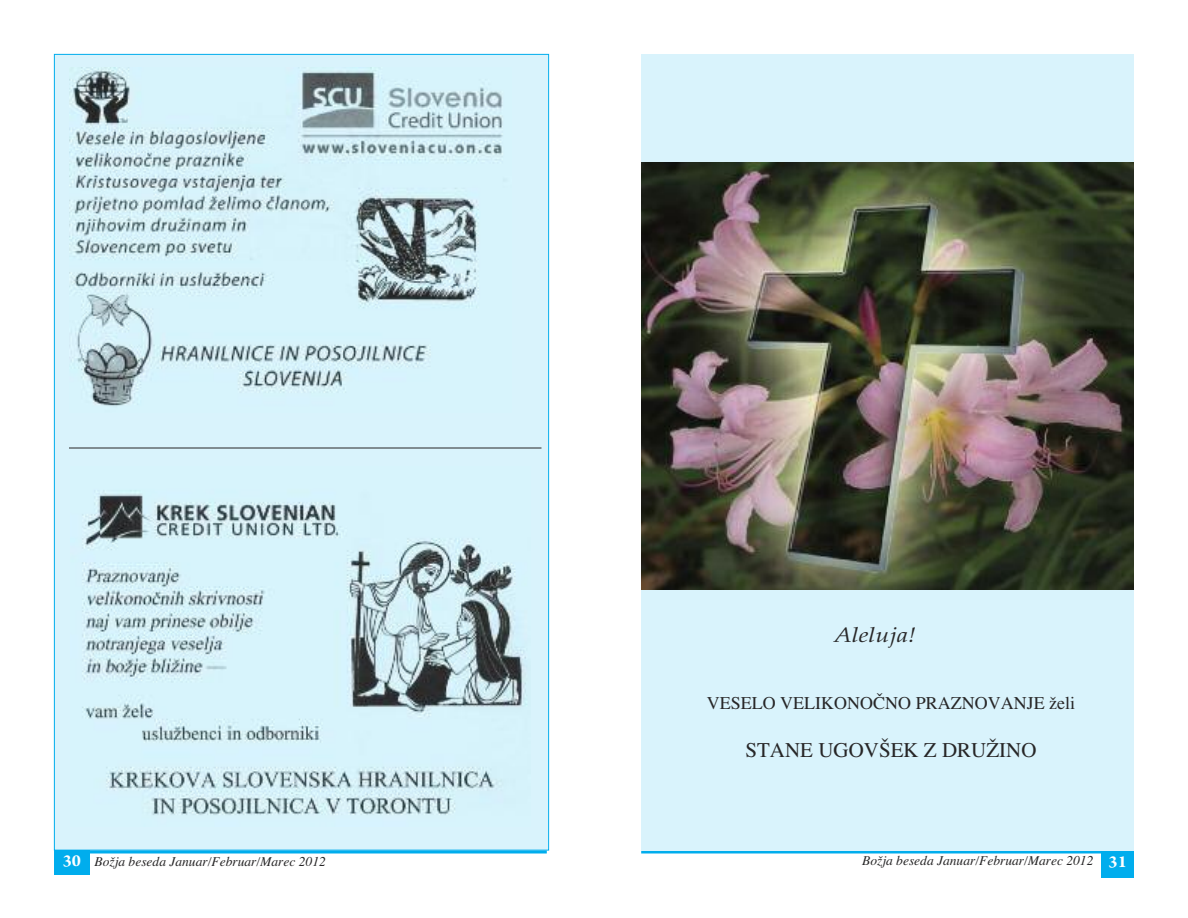
<style>
.page{position:relative;width:1188px;height:918px;background:#fff}
.page>*{position:absolute;margin:0;border:0;box-sizing:border-box;transform-origin:0 0}
.t1{font:21px "Times";color:#272627}
.t2{font:italic 21px "Palatino";color:#272627;scale:1.2 1}
.t3{font:18px "Times";color:#272627}
.t4{font:italic 13.5px "Times";color:#272627}
.s1{font-family:"Arno Pro";font-weight:700;font-style:normal;font-size:18px;color:#fff}
</style>
<div class="page">
<div style="left:55px;top:55px;width:493px;height:795px;background:#d9f3fc"></div>
<svg style="left:90px;top:850px;width:457px;height:4px;background:#2bbaef"></svg>
<div style="left:54px;top:850px;width:36px;height:25px;background:#00aded"></div>
<svg style="left:641px;top:851px;width:493px;height:3px"></svg>
<div style="left:1102px;top:852px;width:32px;height:25px;background:#00aded"></div>
<div style="left:641px;top:54px;width:493px;height:797px;background:#d9f3fc"></div>
<hr style="left:69px;top:448px;width:473px;height:1px;background:#272627">
<img style="left:641px;top:162px;width:493px;height:428px">
<img style="left:82px;top:490px;width:446px;height:325px">
<img style="left:70px;top:68px;width:433px;height:338px">
<h1 class="t2" style="left:834px;top:623px;width:70px">Aleluja!</h1>
<h2 class="t3" style="left:707px;top:692px;width:370px">VESELO VELIKONOČNO PRAZNOVANJE želi</h2>
<h1 class="t1" style="left:745px;top:737px;width:293px">STANE UGOVŠEK Z DRUŽINO</h1>
<p class="t4" style="left:63px;top:853px;width:265px"><span class="s1">30</span> Božja beseda Januar/Februar/Marec 2012</p>
<p class="t4" style="left:862px;top:853px;width:266px">Božja beseda Januar/Februar/Marec 2012 <span class="s1">31</span></p>
</div>
